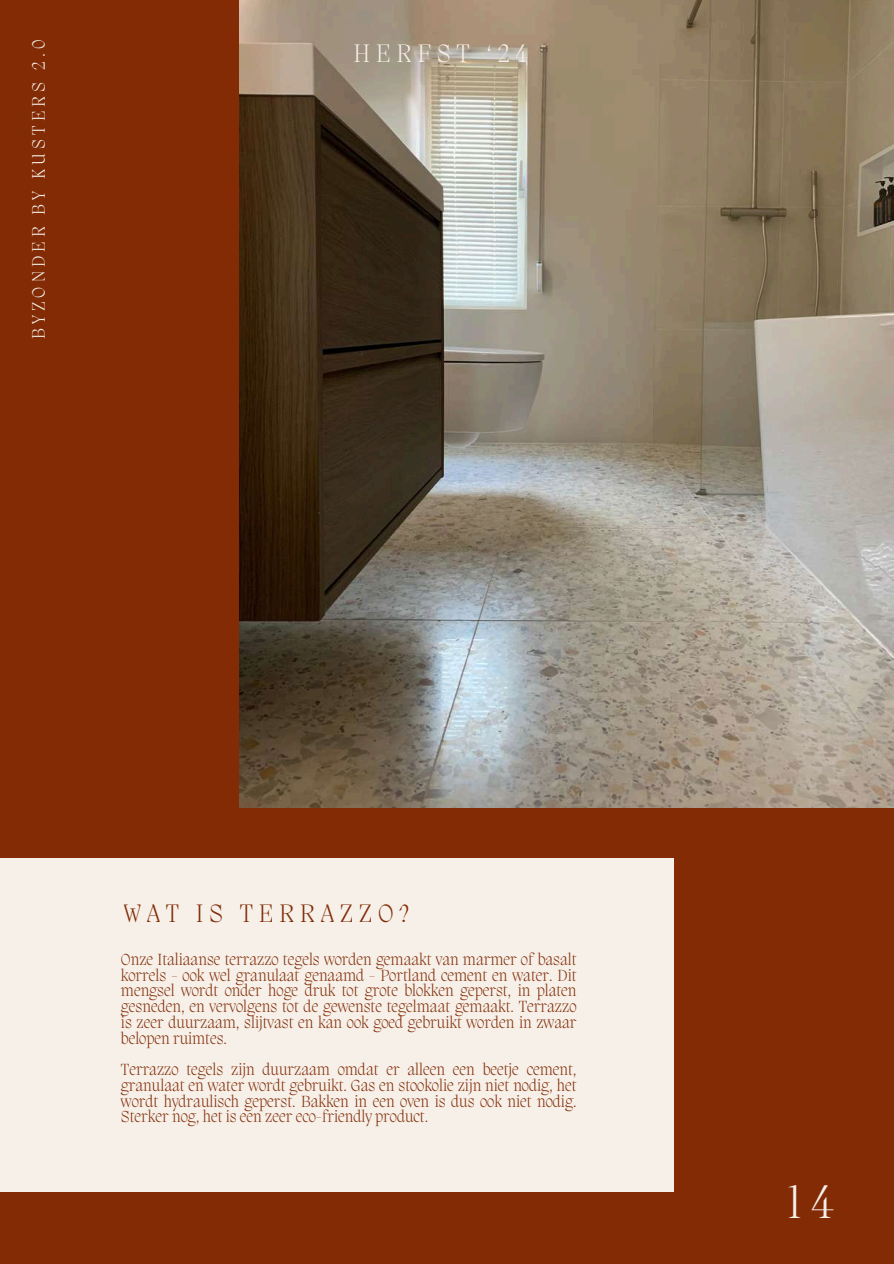
<style>
.page{position:relative;width:894px;height:1264px;background:#fff}
.page>*{position:absolute;margin:0;border:0;box-sizing:border-box;transform-origin:0 0}
.t1{font:200 48.45px "Migra";color:#f6f0e9}
.t2{font:200 25.95px "Migra";letter-spacing:.22em;color:#822b05}
.t3{font:200 25.95px "Migra";letter-spacing:.22em;color:#f6f0e9}
.t4{font:200 18.45px "Migra";letter-spacing:.22em;color:#f6f0e9}
.t5{font:200 16.5px/15.8px "Migra";color:#822b05;text-align:justify}
</style>
<div class="page">
<div style="left:0;top:0;width:893px;height:1263px;background:#822b05"></div>
<img style="left:240px;top:0;width:653px;height:807px">
<div style="left:0;top:858px;width:673px;height:334px;background:#f6f0e9"></div>
<p class="t4" style="left:30px;top:339px;width:300px;rotate:-90deg">BYZONDER BY KUSTERS 2.0</p>
<h2 class="t3" style="left:353px;top:41px;width:175px">HERFST ‘24</h2>
<h2 class="t2" style="left:124px;top:900px;width:287px">WAT IS TERRAZZO?</h2>
<p class="t5" style="left:121px;top:952px;width:457px">Onze Italiaanse terrazzo tegels worden gemaakt van marmer of basalt korrels - ook wel granulaat genaamd - Portland cement en water. Dit mengsel wordt onder hoge druk tot grote blokken geperst, in platen gesneden, en vervolgens tot de gewenste tegelmaat gemaakt. Terrazzo is zeer duurzaam, slijtvast en kan ook goed gebruikt worden in zwaar belopen ruimtes.</p>
<p class="t5" style="left:121px;top:1063px;width:457px">Terrazzo tegels zijn duurzaam omdat er alleen een beetje cement, granulaat en water wordt gebruikt. Gas en stookolie zijn niet nodig, het wordt hydraulisch geperst. Bakken in een oven is dus ook niet nodig.<br>Sterker nog, het is een zeer eco-friendly product.</p>
<h1 class="t1" style="left:787px;top:1178px;width:47px">14</h1>
</div>
